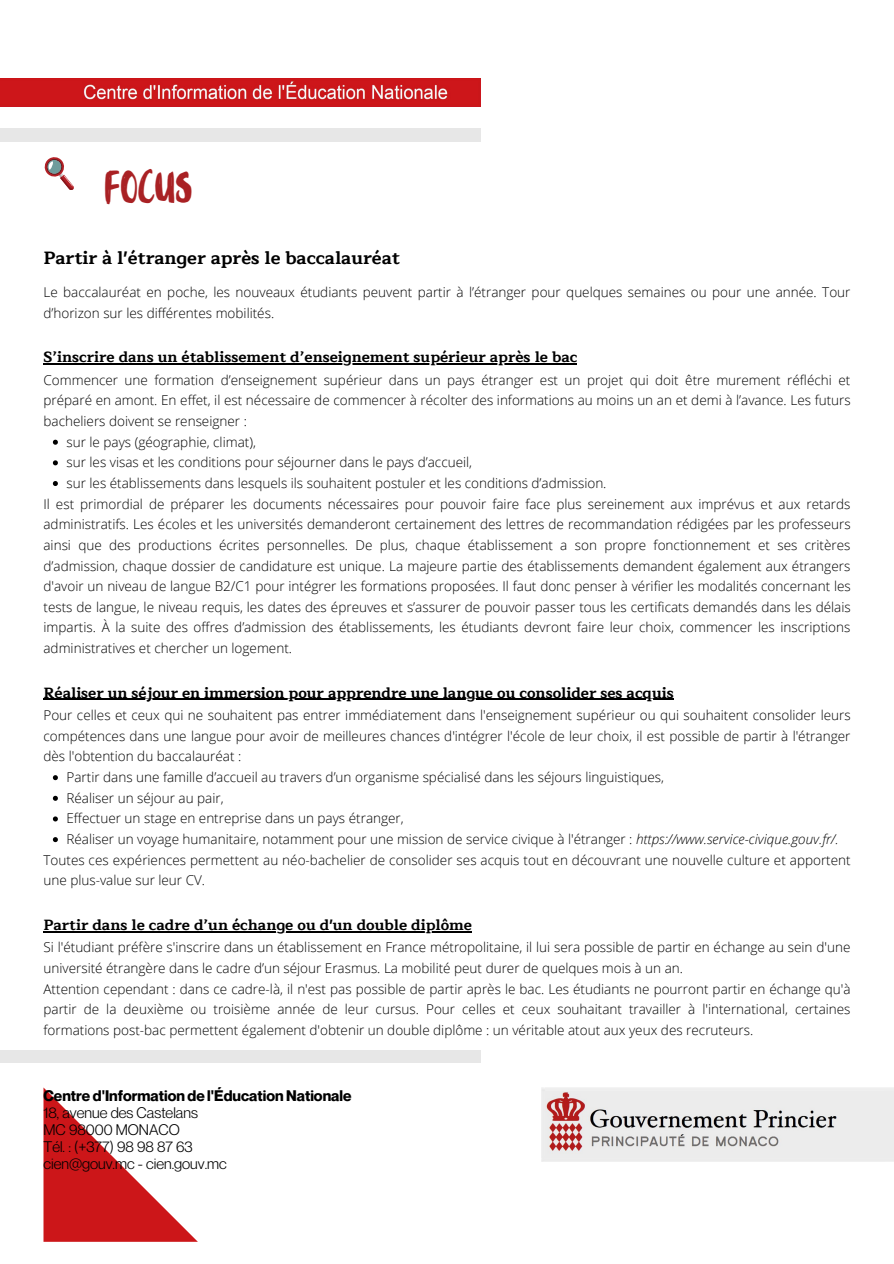
<style>
.page{position:relative;width:894px;height:1264px;background:#fff}
.page>*{position:absolute;margin:0;border:0;box-sizing:border-box;transform-origin:0 0}
.t1{font:36px "Portobesto Caps";color:#a92124}
.t2{font:700 18px "Maitree";color:#000}
.t3{font:700 15px "Maitree";color:#000}
.t4{font:15px "Neue Montreal";color:#000}
.t5{font:700 15px "Neue Montreal";color:#000}
.t6{font:300 13.5px/20.7px "Open Sans";color:#000;text-align:justify}
.s1{font-style:italic}
</style>
<div class="page">
<img style="left:0;top:78px;width:480px;height:29px">
<img style="left:541px;top:1087px;width:352px;height:74px">
<svg style="left:43px;top:1087px;width:154px;height:154px"></svg>
<div style="left:0;top:129px;width:480px;height:12px;background:#e7e7e7"></div>
<div style="left:0;top:1050px;width:480px;height:12px;background:#e7e7e7"></div>
<svg style="left:53px;top:440px;width:5px;height:5px"></svg>
<svg style="left:53px;top:460px;width:5px;height:5px"></svg>
<svg style="left:53px;top:481px;width:5px;height:5px"></svg>
<svg style="left:53px;top:775px;width:5px;height:5px"></svg>
<svg style="left:53px;top:795px;width:5px;height:5px"></svg>
<svg style="left:53px;top:816px;width:5px;height:5px"></svg>
<svg style="left:53px;top:837px;width:5px;height:5px"></svg>
<hr style="left:43px;top:363px;width:534px;height:1px;background:#000">
<hr style="left:43px;top:698px;width:630px;height:2px;background:#000">
<hr style="left:43px;top:931px;width:429px;height:1px;background:#000">
<svg style="left:44px;top:157px;width:30px;height:33px"></svg>
<svg style="left:64px;top:176px;width:9px;height:10px"></svg>
<p class="t1" style="left:105px;top:159px;width:89px">FOCUS</p>
<p class="t2" style="left:43px;top:244px;width:358px">Partir à l'étranger après le baccalauréat</p>
<p class="t6" style="left:43px;top:281px;width:808px">Le baccalauréat en poche, les nouveaux étudiants peuvent partir à l’étranger pour quelques semaines ou pour une année. Tour d’horizon sur les différentes mobilités.</p>
<p class="t3" style="left:43px;top:345px;width:535px">S’inscrire dans un établissement d’enseignement supérieur après le bac</p>
<p class="t6" style="left:43px;top:369px;width:808px">Commencer une formation d’enseignement supérieur dans un pays étranger est un projet qui doit être murement réfléchi et préparé en amont. En effet, il est nécessaire de commencer à récolter des informations au moins un an et demi à l’avance. Les futurs bacheliers doivent se renseigner :</p>
<p class="t6" style="left:66px;top:431px;width:191px">sur le pays (géographie, climat),</p>
<p class="t6" style="left:66px;top:451px;width:407px">sur les visas et les conditions pour séjourner dans le pays d’accueil,</p>
<p class="t6" style="left:66px;top:472px;width:541px">sur les établissements dans lesquels ils souhaitent postuler et les conditions d’admission.</p>
<p class="t6" style="left:43px;top:493px;width:808px">Il est primordial de préparer les documents nécessaires pour pouvoir faire face plus sereinement aux imprévus et aux retards administratifs. Les écoles et les universités demanderont certainement des lettres de recommandation rédigées par les professeurs ainsi que des productions écrites personnelles. De plus, chaque établissement a son propre fonctionnement et ses critères d’admission, chaque dossier de candidature est unique. La majeure partie des établissements demandent également aux étrangers d'avoir un niveau de langue B2/C1 pour intégrer les formations proposées. Il faut donc penser à vérifier les modalités concernant les tests de langue, le niveau requis, les dates des épreuves et s’assurer de pouvoir passer tous les certificats demandés dans les délais impartis. À la suite des offres d’admission des établissements, les étudiants devront faire leur choix, commencer les inscriptions administratives et chercher un logement.</p>
<p class="t3" style="left:43px;top:680px;width:631px">Réaliser un séjour en immersion pour apprendre une langue ou consolider ses acquis</p>
<p class="t6" style="left:43px;top:704px;width:808px">Pour celles et ceux qui ne souhaitent pas entrer immédiatement dans l'enseignement supérieur ou qui souhaitent consolider leurs compétences dans une langue pour avoir de meilleures chances d'intégrer l'école de leur choix, il est possible de partir à l'étranger dès l'obtention du baccalauréat :</p>
<p class="t6" style="left:66px;top:766px;width:599px">Partir dans une famille d’accueil au travers d’un organisme spécialisé dans les séjours linguistiques,</p>
<p class="t6" style="left:66px;top:787px;width:159px">Réaliser un séjour au pair,</p>
<p class="t6" style="left:66px;top:807px;width:339px">Effectuer un stage en entreprise dans un pays étranger,</p>
<p class="t6" style="left:66px;top:828px;width:773px">Réaliser un voyage humanitaire, notamment pour une mission de service civique à l'étranger : <span class="s1">https://www.service-civique.gouv.fr/.</span></p>
<p class="t6" style="left:43px;top:849px;width:808px">Toutes ces expériences permettent au néo-bachelier de consolider ses acquis tout en découvrant une nouvelle culture et apportent une plus-value sur leur CV.</p>
<p class="t3" style="left:43px;top:912px;width:430px">Partir dans le cadre d’un échange ou d'un double diplôme</p>
<p class="t6" style="left:43px;top:936px;width:808px">Si l'étudiant préfère s'inscrire dans un établissement en France métropolitaine, il lui sera possible de partir en échange au sein d'une université étrangère dans le cadre d’un séjour Erasmus. La mobilité peut durer de quelques mois à un an.</p>
<p class="t6" style="left:43px;top:977px;width:808px">Attention cependant : dans ce cadre-là, il n'est pas possible de partir après le bac. Les étudiants ne pourront partir en échange qu'à partir de la deuxième ou troisième année de leur cursus. Pour celles et ceux souhaitant travailler à l'international, certaines formations post-bac permettent également d'obtenir un double diplôme : un véritable atout aux yeux des recruteurs.</p>
<p class="t5" style="left:43px;top:1086px;width:309px">Centre d'Information de l'Éducation Nationale</p>
<p class="t4" style="left:43px;top:1103px;width:156px">18, avenue des Castelans</p>
<p class="t4" style="left:43px;top:1120px;width:138px">MC 98000 MONACO</p>
<p class="t4" style="left:43px;top:1137px;width:151px">Tél. : (+377) 98 98 87 63</p>
<p class="t4" style="left:43px;top:1153px;width:185px">cien@gouv.mc - cien.gouv.mc</p>
</div>
